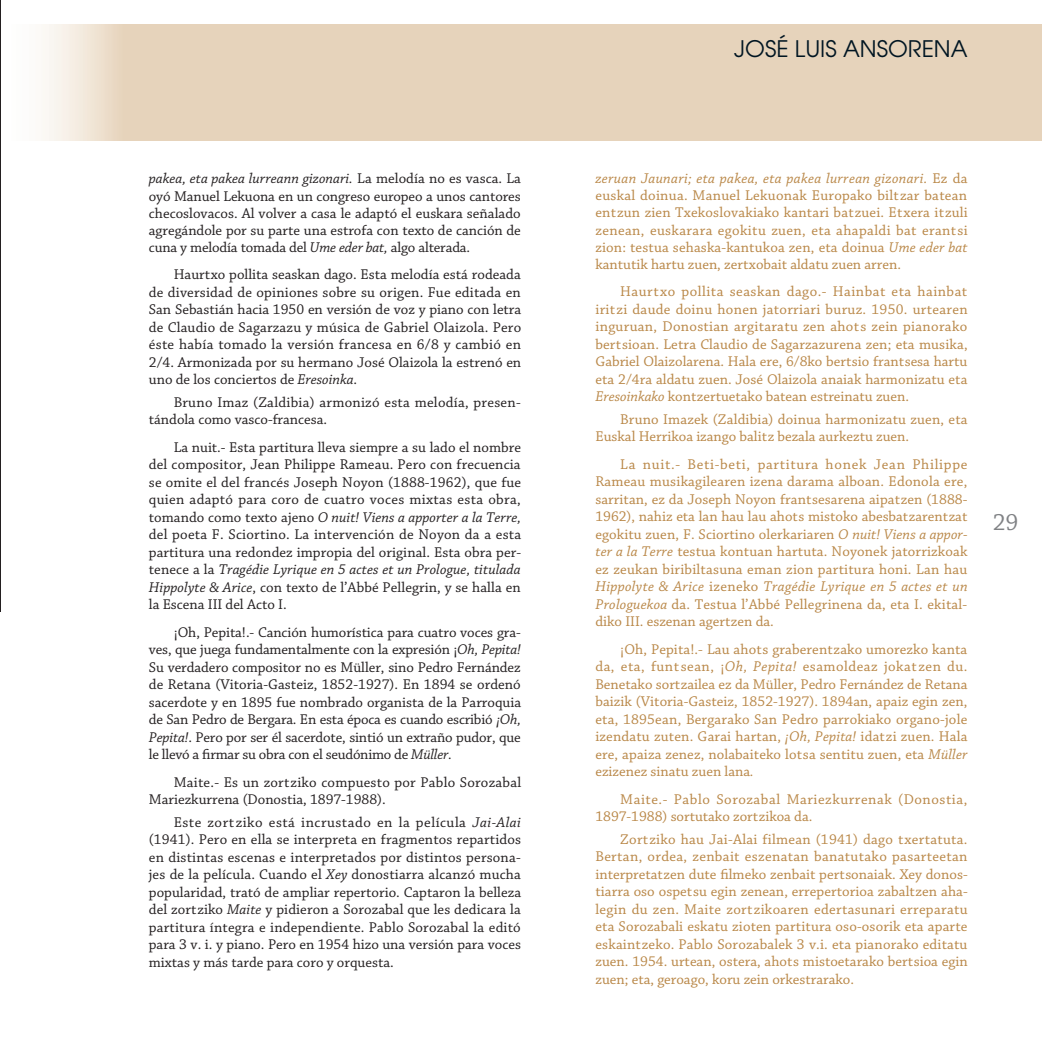
<style>
.page{position:relative;width:1042px;height:1042px;background:#fff}
.page>*{position:absolute;margin:0;border:0;box-sizing:border-box;transform-origin:0 0}
.t1{font:24.5px "Chaparral Pro";color:#808285}
.t2{font:22.75px "Avant Garde";color:#001522}
.t3{font:14.88px/17.5px "Chaparral Pro";color:#b98747;text-align:justify}
.t4{font:14.88px/17.5px "Chaparral Pro";color:#231f20;text-align:justify}
.t5{font:14.88px/17.5px "Chaparral Pro";letter-spacing:.035em;color:#b98747}
.t6{font:14.88px/17.5px "Chaparral Pro";letter-spacing:.02em;color:#231f20}
.s1{font-style:italic}
</style>
<div class="page">
<img style="left:0;top:25px;width:1042px;height:116px">
<p class="t4" style="left:149px;top:171px;width:374px"><span class="s1">pakea, eta pakea lurreann gizonari.</span> La melodía no es vasca. La oyó Manuel Lekuona en un congreso europeo a unos cantores checoslovacos. Al volver a casa le adaptó el euskara señalado agregándole por su parte una estrofa con texto de canción de cuna y melodía tomada del <span class="s1">Ume eder bat,</span> algo alterada.</p>
<p class="t4" style="left:149px;top:267px;width:374px;text-indent:25px">Haurt xo pollita seaskan dago. Esta melodía está rodeada de diversidad de opiniones sobre su origen. Fue editada en San Sebastián hacia 1950 en versión de voz y piano con letra de Claudio de Sagarzazu y música de Gabriel Olaizola. Pero éste había tomado la versión francesa en 6/8 y cambió en 2/4. Armonizada por su hermano José Olaizola la estrenó en uno de los conciertos de <span class="s1">Eresoinka</span>.</p>
<p class="t6" style="left:149px;top:394px;width:373px;text-indent:25px">Bruno Imaz (Zaldibia) armonizó esta melodía, presen&shy;tándola como vasco-francesa.</p>
<p class="t4" style="left:149px;top:439px;width:374px;text-indent:25px">La nuit.- Esta partitura lleva siempre a su lado el nombre del compositor, Jean Philippe Rameau. Pero con frecuencia se omite el del francés Joseph Noyon (1888-1962), que fue quien adaptó para coro de cuatro voces mixtas esta obra, tomando como texto ajeno <span class="s1">O nuit! Viens a apporter a la Terre, </span>del poeta F. Sciortino. La intervención de Noyon da a esta partitura una redondez impropia del original. Esta obra per&shy;tenece a la <span class="s1">Tragédie Lyrique en 5 actes et un Prologue, titulada Hippolyte &amp; Arice</span>, con texto de l’Abbé Pellegrin, y se halla en la Escena III del Acto I.</p>
<p class="t4" style="left:149px;top:624px;width:374px;text-indent:25px">¡Oh, Pepita!.- Canción humorística para cuatro voces gra&shy;ves, que juega fundamentalmente con la expresión ¡<span class="s1">Oh, Pepita!<br></span>Su verdadero compositor no es Müller, sino Pedro Fernández de Retana (Vitoria-Gasteiz, 1852-1927). En 1894 se ordenó sacerdote y en 1895 fue nombrado organista de la Parroquia de San Pedro de Bergara. En esta época es cuando escribió <span class="s1">¡Oh, Pepita!</span>. Pero por ser él sacerdote, sintió un extraño pudor, que le llevó a firmar su obra con el seudónimo de <span class="s1">Müller.</span></p>
<p class="t4" style="left:149px;top:774px;width:374px;text-indent:25px">Maite.- Es un zort ziko compuesto por Pablo Sorozabal<br>Mariezkurrena (Donostia, 1897-1988).</p>
<p class="t4" style="left:149px;top:814px;width:374px;text-indent:25px">Este zort ziko está incrustado en la película <span class="s1">Jai-Alai </span>(1941). Pero en ella se interpreta en fragmentos repartidos en distintas escenas e interpretados por distintos persona&shy;jes de la película. Cuando el <span class="s1">Xey</span> donostiarra alcanzó mucha popularidad, trató de ampliar repertorio. Captaron la belleza del zort ziko <span class="s1">Maite</span> y pidieron a Sorozabal que les dedicara la partitura íntegra e independiente. Pablo Sorozabal la editó para 3 v. i. y piano. Pero en 1954 hizo una versión para voces mixtas y más tarde para coro y orquesta.</p>
<h2 class="t2" style="left:734px;top:34px;width:235px">JOSÉ LUIS ANSORENA</h2>
<p class="t3" style="left:595px;top:170px;width:374px"><span class="s1">zeruan Jaunari; eta pakea, eta pakea lurrean gizonari.</span> Ez da euskal doinua. Manuel Lekuonak Europako bilt zar batean ent zun zien Txekoslovakiako kantari bat zuei. Et xera it zuli zenean, euskarara egokitu zuen, eta ahapaldi bat erant si zion: testua sehaska-kantukoa zen, eta doinua <span class="s1">Ume eder bat </span>kantutik hartu zuen, zert xobait aldatu zuen arren.</p>
<p class="t3" style="left:595px;top:283px;width:374px;text-indent:25px">Haurt xo pollita seaskan dago.- Hainbat eta hainbat irit zi daude doinu honen jatorriari buruz. 1950. urtearen inguruan, Donostian argitaratu zen ahot s zein pianorako bert sioan. Letra Claudio de Sagarzazurena zen; eta musika, Gabriel Olaizolarena. Hala ere, 6/8ko bert sio frant sesa hartu eta 2/4ra aldatu zuen. José Olaizola anaiak harmonizatu eta <span class="s1">Eresoinkako</span> kont zertuetako batean estreinatu zuen.</p>
<p class="t3" style="left:595px;top:411px;width:374px;text-indent:25px">Bruno Imazek (Zaldibia) doinua harmonizatu zuen, eta<br>Euskal Herrikoa izango balit z bezala aurkeztu zuen.</p>
<p class="t3" style="left:595px;top:456px;width:374px;text-indent:25px">La nuit.- Beti-beti, partitura honek Jean Philippe Rameau musikagilearen izena darama alboan. Edonola ere, sarritan, ez da Joseph Noyon frant sesarena aipat zen (1888- 1962), nahiz eta lan hau lau ahot s mistoko abesbat zarent zat egokitu zuen, F. Sciortino olerkariaren <span class="s1">O nuit! Viens a appor&shy;ter a la Terre</span> testua kontuan hartuta. Noyonek jatorrizkoak ez zeukan biribiltasuna eman zion partitura honi. Lan hau <span class="s1">Hippolyte &amp; Arice</span> izeneko <span class="s1">Tragédie Lyrique en 5 actes et un Prologuekoa</span> da. Testua l’Abbé Pellegrinena da, eta I. ekital&shy;diko III. eszenan agert zen da.</p>
<p class="t3" style="left:595px;top:641px;width:374px;text-indent:25px">¡Oh, Pepita!.- Lau ahot s graberent zako umorezko kanta da, eta, funt sean, ¡<span class="s1">Oh, Pepita!</span> esamoldeaz jokat zen du.<br>Benetako sort zailea ez da Müller, Pedro Fernández de Retana baizik (Vitoria-Gasteiz, 1852-1927). 1894an, apaiz egin zen, eta, 1895ean, Bergarako San Pedro parrokiako organo-jole izendatu zuten. Garai hartan, <span class="s1">¡Oh, Pepita!</span> idat zi zuen. Hala ere, apaiza zenez, nolabaiteko lot sa sentitu zuen, eta <span class="s1">Müller </span>ezizenez sinatu zuen lana<span class="s1">.</span></p>
<p class="t5" style="left:595px;top:790px;width:373px;text-indent:25px">Maite.- Pablo Sorozabal Mariezkurrenak (Donostia,<br>1897-1988) sortutako zort zikoa da.</p>
<p class="t3" style="left:595px;top:830px;width:374px;text-indent:25px">Zort ziko hau Jai-Alai filmean (1941) dago t xertatuta.<br>Bertan, ordea, zenbait eszenatan banatutako pasarteetan interpretat zen dute filmeko zenbait pert sonaiak. Xey donos&shy;tiarra oso ospet su egin zenean, errepertorioa zabalt zen aha&shy;legin du zen. Maite zort zikoaren edertasunari erreparatu eta Sorozabali eskatu zioten partitura oso-osorik eta aparte eskaint zeko. Pablo Sorozabalek 3 v.i. eta pianorako editatu zuen. 1954. urtean, ostera, ahot s mistoetarako bert sioa egin zuen; eta, geroago, koru zein orkestrarako.</p>
<h1 class="t1" style="left:993px;top:509px;width:27px">29</h1>
</div>
